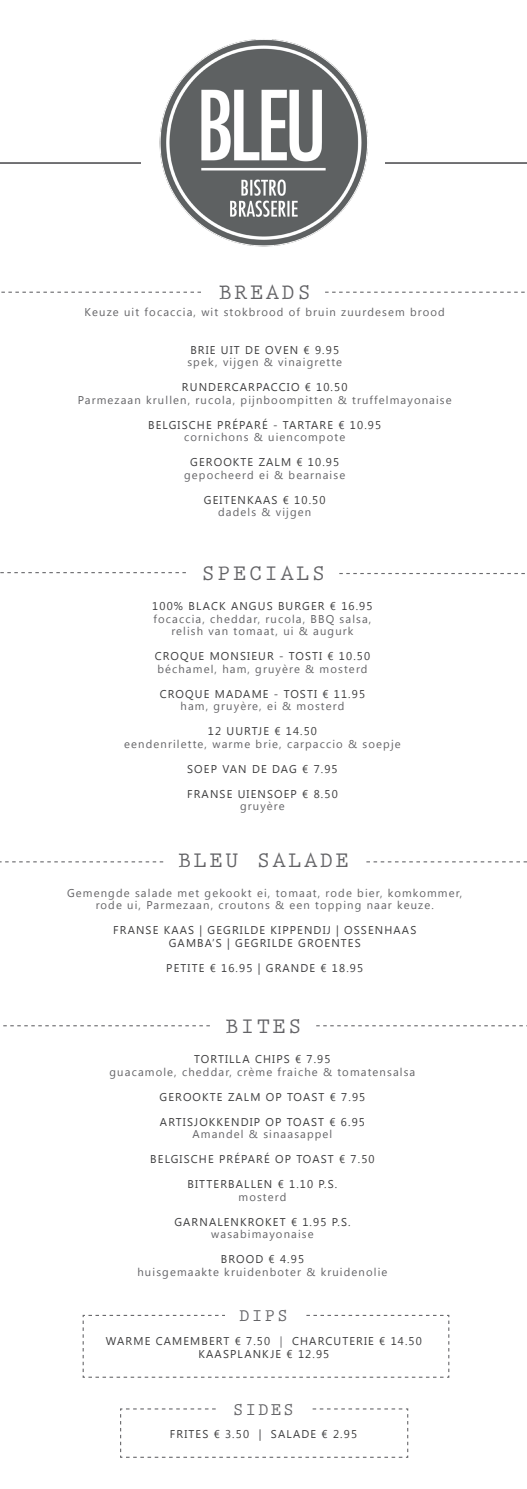
<style>
.page{position:relative;width:527px;height:1489px;background:#fff}
.page>*{position:absolute;margin:0;border:0;box-sizing:border-box;transform-origin:0 0}
.t1{font:700 22.5px "Prestige Elite Std";letter-spacing:.1em;color:#636366}
.t2{font:700 18px "Prestige Elite Std";letter-spacing:.1em;color:#636366}
.t3{font:11.25px/12.5px "Khmer UI";letter-spacing:.1em;color:#636366;text-align:center}
.t4{font:11.25px "Khmer UI";letter-spacing:.1em;color:#3e3e3f}
.s1{color:#636366}
</style>
<div class="page">
<hr style="left:0;top:162px;width:526px;height:2px;background:#636366">
<div style="left:141px;top:141px;width:243px;height:46px;background:#fff"></div>
<img style="left:159px;top:39px;width:209px;height:208px">
<svg style="left:120px;top:1408px;width:288px;height:50px"></svg>
<svg style="left:82px;top:1314px;width:367px;height:64px"></svg>
<div style="left:225px;top:1300px;width:77px;height:28px;background:#fff"></div>
<div style="left:218px;top:1397px;width:91px;height:27px;background:#fff"></div>
<svg style="left:0;top:861px;width:163px;height:1px"></svg>
<svg style="left:366px;top:861px;width:160px;height:1px"></svg>
<svg style="left:3px;top:1025px;width:207px;height:1px"></svg>
<svg style="left:316px;top:1025px;width:207px;height:1px"></svg>
<svg style="left:0;top:572px;width:186px;height:1px"></svg>
<svg style="left:339px;top:573px;width:186px;height:1px"></svg>
<svg style="left:1px;top:291px;width:200px;height:2px"></svg>
<svg style="left:325px;top:291px;width:200px;height:2px"></svg>
<p class="t1" style="left:218px;top:280px;width:94px">BREADS</p>
<p class="t3" style="left:85px;top:306px;width:361px">Keuze uit focaccia, wit stokbrood of bruin zuurdesem brood</p>
<p class="t4" style="left:190px;top:343px;width:150px">BRIE UIT DE OVEN € 9.95</p>
<p class="t3" style="left:187px;top:356px;width:156px">spek, vijgen &amp; vinaigrette</p>
<p class="t4" style="left:182px;top:381px;width:167px">RUNDERCARPACCIO € 10.50</p>
<p class="t3" style="left:78px;top:393px;width:375px">Parmezaan krullen, rucola, pijnboompitten &amp; truffelmayonaise</p>
<p class="t4" style="left:148px;top:418px;width:234px">BELGISCHE PRÉPARÉ - TARTARE € 10.95</p>
<p class="t3" style="left:184px;top:431px;width:162px">cornichons &amp; uiencompote</p>
<p class="t4" style="left:190px;top:456px;width:150px">GEROOKTE ZALM € 10.95</p>
<p class="t3" style="left:184px;top:468px;width:162px">gepocheerd ei &amp; bearnaise</p>
<p class="t4" style="left:204px;top:493px;width:123px">GEITENKAAS € 10.50</p>
<p class="t3" style="left:218px;top:506px;width:94px">dadels &amp; vijgen</p>
<p class="t1" style="left:201px;top:560px;width:125px">SPECIALS</p>
<p class="t4" style="left:152px;top:599px;width:221px">100% BLACK ANGUS BURGER € 16.95</p>
<p class="t3" style="left:153px;top:612px;width:219px">focaccia, cheddar, rucola, BBQ salsa,</p>
<p class="t3" style="left:171px;top:625px;width:183px">relish van tomaat, ui &amp; augurk</p>
<p class="t4" style="left:154px;top:649px;width:217px">CROQUE MONSIEUR - TOSTI € 10.50</p>
<p class="t3" style="left:157px;top:662px;width:211px">béchamel, ham, gruyère &amp; mosterd</p>
<p class="t4" style="left:160px;top:687px;width:206px">CROQUE MADAME - TOSTI € 11.95</p>
<p class="t3" style="left:180px;top:700px;width:165px">ham, gruyère, ei &amp; mosterd</p>
<p class="t4" style="left:208px;top:724px;width:111px">12 UURTJE € 14.50</p>
<p class="t3" style="left:124px;top:737px;width:278px">eendenrilette, warme brie, carpaccio &amp; soepje</p>
<p class="t4" style="left:187px;top:762px;width:152px">SOEP VAN DE DAG € 7.95</p>
<p class="t4" style="left:187px;top:787px;width:152px">FRANSE UIENSOEP € 8.50</p>
<p class="t3" style="left:240px;top:800px;width:46px">gruyère</p>
<p class="t1" style="left:178px;top:848px;width:172px">BLEU SALADE</p>
<p class="t3" style="left:67px;top:886px;width:396px">Gemengde salade met gekookt ei, tomaat, rode bier, komkommer, rode ui, Parmezaan, croutons &amp; een topping naar keuze.</p>
<p class="t4" style="left:113px;top:924px;width:304px">FRANSE KAAS | GEGRILDE KIPPENDIJ | OSSENHAAS</p>
<p class="t4" style="left:169px;top:936px;width:193px">GAMBA’S | GEGRILDE GROENTES</p>
<p class="t4" style="left:166px;top:961px;width:198px">PETITE € 16.95 | GRANDE € 18.95</p>
<p class="t1" style="left:225px;top:1013px;width:78px">BITES</p>
<p class="t4" style="left:194px;top:1052px;width:138px">TORTILLA CHIPS € 7.95</p>
<p class="t3" style="left:109px;top:1065px;width:307px">guacamole, cheddar, crème fraiche &amp; tomatensalsa</p>
<p class="t4" style="left:159px;top:1090px;width:207px">GEROOKTE ZALM OP TOAST € 7.95</p>
<p class="t4" style="left:160px;top:1115px;width:206px">ARTISJOKKENDIP OP TOAST € 6.95</p>
<p class="t3" style="left:192px;top:1128px;width:141px">Amandel &amp; sinaasappel</p>
<p class="t4" style="left:150px;top:1152px;width:225px">BELGISCHE PRÉPARÉ OP TOAST € 7.50</p>
<p class="t4" style="left:187px;top:1177px;width:151px">BITTERBALLEN € 1.10 P.S.</p>
<p class="t3" style="left:238px;top:1190px;width:49px">mosterd</p>
<p class="t4" style="left:174px;top:1215px;width:177px">GARNALENKROKET € 1.95 P.S.</p>
<p class="t3" style="left:211px;top:1228px;width:104px">wasabimayonaise</p>
<p class="t4" style="left:220px;top:1252px;width:85px">BROOD € 4.95</p>
<p class="t3" style="left:137px;top:1265px;width:251px">huisgemaakte kruidenboter &amp; kruidenolie</p>
<p class="t2" style="left:239px;top:1305px;width:50px">DIPS</p>
<p class="t4" style="left:106px;top:1334px;width:317px">WARME CAMEMBERT € 7.50 <span class="s1">|</span> CHARCUTERIE € 14.50</p>
<p class="t4" style="left:198px;top:1347px;width:132px">KAASPLANKJE € 12.95</p>
<p class="t2" style="left:232px;top:1399px;width:63px">SIDES</p>
<p class="t4" style="left:170px;top:1427px;width:188px">FRITES € 3.50 | SALADE € 2.95</p>
</div>
